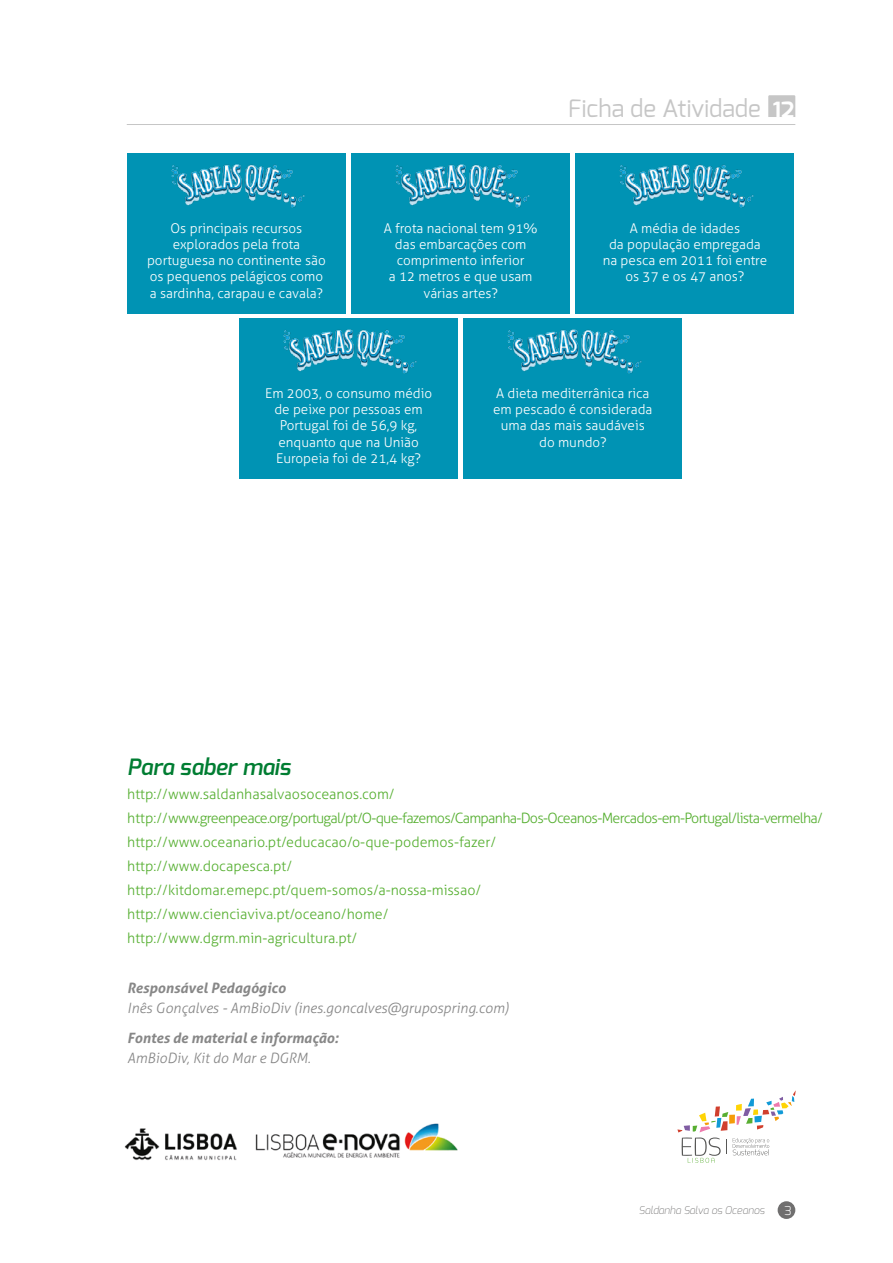
<style>
.page{position:relative;width:893px;height:1263px;background:#fff}
.page>*{position:absolute;margin:0;border:0;box-sizing:border-box;transform-origin:0 0}
.t1{font:24.15px "Exo";color:#c6c6c6}
.t2{font:italic 600 22.5px "Exo";color:#007d32}
.t3{font:300 14.25px/24px "Aller";color:#56af31}
.t4{font:italic 300 14.25px "Aller";color:#878787}
.t5{font:italic 700 14.25px "Aller";color:#878787}
.t6{font:300 13.5px/16.2px "Aller";color:#fff;text-align:center}
.t7{font:300 12.3px "Exo";color:#fff}
.t8{font:italic 200 10.5px "Exo";letter-spacing:-.01em;color:#706f6f}
.s1{font-weight:700;font-size:22.35px;color:#fff}
</style>
<div class="page">
<div style="left:778px;top:1201px;width:17px;height:18px;background:#706f6f;border-radius:50%"></div>
<img style="left:124px;top:1128px;width:113px;height:33px">
<img style="left:255px;top:1123px;width:203px;height:35px">
<svg style="left:677px;top:1090px;width:119px;height:73px"></svg>
<hr style="left:127px;top:124px;width:668px;height:1px;background:#c6c6c6">
<svg style="left:768px;top:95px;width:27px;height:22px"></svg>
<div style="left:464px;top:318px;width:218px;height:161px;background:#0093b4"></div>
<img style="left:507px;top:329px;width:135px;height:45px">
<div style="left:239px;top:318px;width:219px;height:161px;background:#0093b4"></div>
<img style="left:283px;top:329px;width:134px;height:45px">
<div style="left:351px;top:153px;width:219px;height:161px;background:#0093b4"></div>
<img style="left:395px;top:164px;width:135px;height:44px">
<div style="left:576px;top:153px;width:218px;height:161px;background:#0093b4"></div>
<img style="left:619px;top:164px;width:135px;height:44px">
<div style="left:127px;top:153px;width:219px;height:161px;background:#0093b4"></div>
<img style="left:171px;top:164px;width:134px;height:44px">
<p class="t6" style="left:147px;top:220px;width:180px">Os principais recursos explorados pela frota portuguesa no continente são os pequenos pelágicos como a sardinha, carapau e cavala?</p>
<h1 class="t1" style="left:568px;top:92px;width:228px">Ficha de Atividade <span class="s1">12</span></h1>
<p class="t6" style="left:384px;top:220px;width:156px">A frota nacional tem 91% das embarcações com comprimento inferior<br>a 12 metros e que usam várias artes?</p>
<p class="t6" style="left:603px;top:220px;width:166px">A média de idades<br>da população empregada na pesca em 2011 foi entre os 37 e os 47 anos?</p>
<p class="t6" style="left:265px;top:385px;width:168px">Em 2003, o consumo médio de peixe por pessoas em<br>Portugal foi de 56,9 kg, enquanto que na União<br>Europeia foi de 21,4 kg?</p>
<p class="t6" style="left:493px;top:385px;width:161px">A dieta mediterrânica rica em pescado é considerada uma das mais saudáveis do mundo?</p>
<h2 class="t2" style="left:127px;top:753px;width:165px">Para saber mais</h2>
<p class="t3" style="left:127px;top:782px;width:697px">http://www.saldanhasalvaosoceanos.com/ http://www.greenpeace.org/portugal/pt/O-que-fazemos/Campanha-Dos-Oceanos-Mercados-em-Portugal/lista-vermelha/ http://www.oceanario.pt/educacao/o-que-podemos-fazer/<br>http://www.docapesca.pt/<br>http://kitdomar.emepc.pt/quem-somos/a-nossa-missao/<br>http://www.cienciaviva.pt/oceano/home/<br>http://www.dgrm.min-agricultura.pt/</p>
<p class="t5" style="left:127px;top:979px;width:160px">Responsável Pedagógico</p>
<p class="t4" style="left:127px;top:999px;width:383px">Inês Gonçalves - AmBioDiv (ines.goncalves@grupospring.com)</p>
<p class="t5" style="left:127px;top:1029px;width:213px">Fontes de material e informação:</p>
<p class="t4" style="left:127px;top:1049px;width:185px">AmBioDiv, Kit do Mar e DGRM.</p>
<p class="t8" style="left:639px;top:1204px;width:127px">Saldanha Salva os Oceanos</p>
<p class="t7" style="left:784px;top:1202px;width:9px">3</p>
</div>
